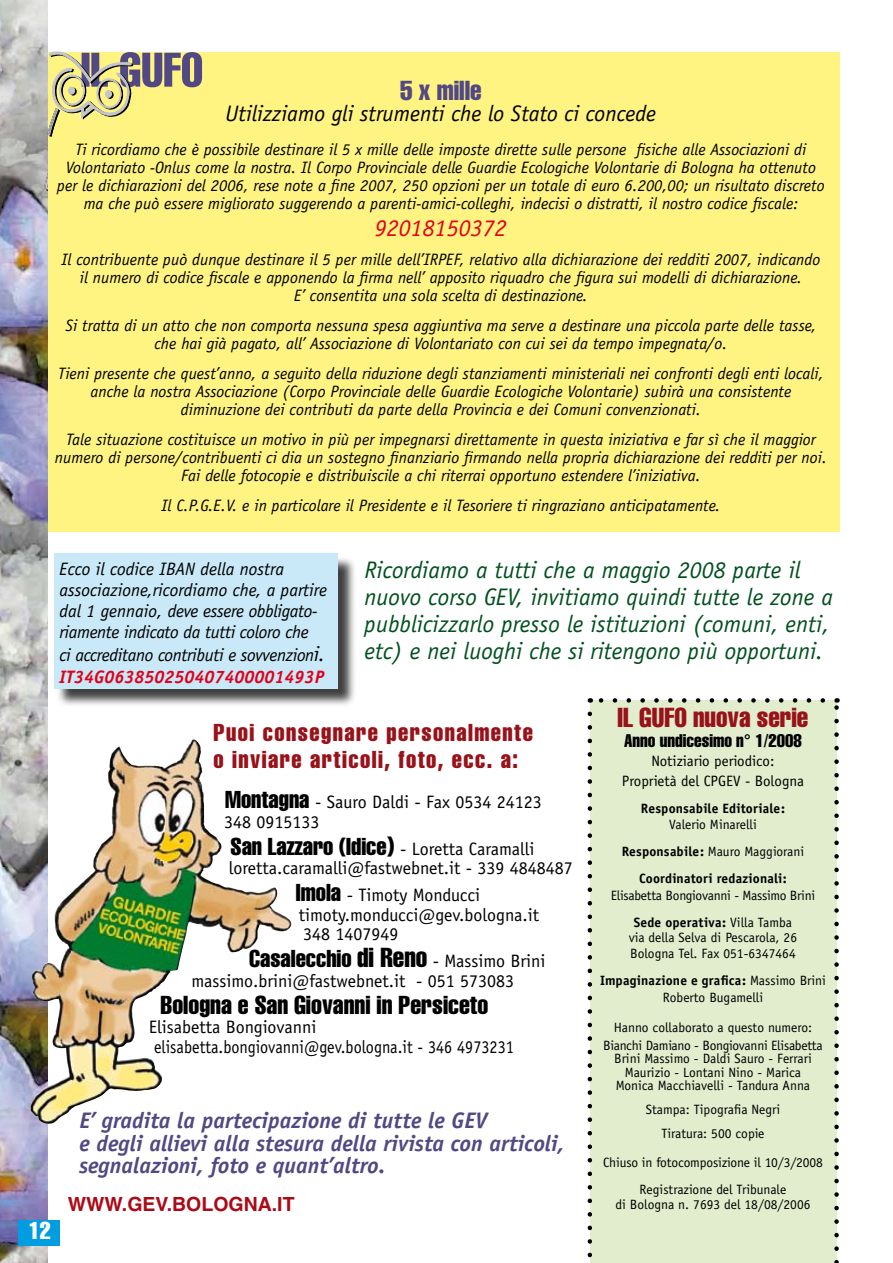
<style>
.page{position:relative;width:893px;height:1263px;background:#fff}
.page>*{position:absolute;margin:0;border:0;box-sizing:border-box;transform-origin:0 0}
.t1{font:extra-condensed 27px "Helvetica";color:#98121a}
.t2{font:extra-condensed 27px "Helvetica";color:#524883}
.t3{font:extra-condensed 25.5px "Helvetica";color:#000}
.t4{font:italic 24px/27px "Officina Sans";color:#00501f}
.t5{font:extra-condensed 24px/27px "Helvetica";letter-spacing:.06em;color:#98121a}
.t6{font:italic 24px "Officina Sans";color:#e2001a}
.t7{font:extra-condensed 24px "Helvetica";color:#fff}
.t8{font:italic 700 22.5px/22.5px "Officina Sans";color:#524883}
.t9{font:italic 22.5px "Officina Sans";color:#000}
.t10{font:700 19.5px "Helvetica";color:#ab0a17}
.t11{font:18px/19.5px "Officina Sans";color:#000}
.t12{font:italic 18px/21.6px "Officina Sans";letter-spacing:-.02em;color:#000}
.t13{font:extra-condensed 18px "Helvetica";color:#000}
.t14{font:italic 16.5px/18px "Officina Sans";color:#000;text-align:center}
.t15{font:15px/19.5px "Officina Sans";color:#000;text-align:center}
.t16{font:13.5px/16.5px "Officina Sans";color:#000;text-align:center}
.t17{font:13.5px/27px "Officina Sans";letter-spacing:-.02em;color:#000;text-align:center}
.t18{font:700 13.5px/27px "Officina Sans";letter-spacing:.01em;color:#000;text-align:center}
.s1{font-size:21px}
.s2{font-weight:700;color:#e2001a}
.s3{font-family:"Helvetica";font-stretch:extra-condensed;font-size:24px}
.s4{font-family:"Helvetica";font-stretch:extra-condensed;font-size:25.5px}
.s5{font-family:"Helvetica";font-stretch:extra-condensed;font-size:27px}
.s6{font-weight:400}
.s7{font-weight:700}
</style>
<div class="page">
<img style="left:0;top:0;width:48px;height:1263px">
<div style="left:18px;top:1220px;width:42px;height:26px;background:#009ee0"></div>
<div style="left:48px;top:52px;width:792px;height:479px;background:#fff381"></div>
<div style="left:56px;top:556px;width:307px;height:157px;background:#000;opacity:.75"></div>
<div style="left:54px;top:554px;width:284px;height:134px;background:#c9e9f8"></div>
<div style="left:590px;top:700px;width:247px;height:563px;background:#e1edcd"></div>
<svg style="left:598px;top:698px;width:225px;height:5px"></svg>
<svg style="left:588px;top:714px;width:4px;height:544px"></svg>
<svg style="left:834px;top:698px;width:5px;height:565px"></svg>
<img style="left:31px;top:740px;width:161px;height:385px">
<svg style="left:44px;top:52px;width:159px;height:139px"></svg>
<h1 class="t2" style="left:400px;top:73px;width:83px">5 x mille</h1>
<h3 class="t9" style="left:226px;top:100px;width:432px">Utilizziamo gli strumenti che lo Stato ci concede</h3>
<p class="t14" style="left:57px;top:141px;width:769px">Ti ricordiamo che è possibile destinare il 5 x mille delle imposte dirette sulle persone fisiche alle Associazioni di Volontariato -Onlus come la nostra. Il Corpo Provinciale delle Guardie Ecologiche Volontarie di Bologna ha ottenuto per le dichiarazioni del 2006, rese note a fine 2007, 250 opzioni per un totale di euro 6.200,00; un risultato discreto ma che può essere migliorato suggerendo a parenti-amici-colleghi, indecisi o distratti, il nostro codice fiscale:</p>
<h3 class="t6" style="left:375px;top:214px;width:133px">92018150372</h3>
<p class="t14" style="left:62px;top:250px;width:760px">Il contribuente può dunque destinare il 5 per mille dell’IRPEF, relativo alla dichiarazione dei redditi 2007, indicando il numero di codice fiscale e apponendo la firma nell’ apposito riquadro che figura sui modelli di dichiarazione.<br>E’ consentita una sola scelta di destinazione.</p>
<p class="t14" style="left:66px;top:316px;width:752px">Si tratta di un atto che non comporta nessuna spesa aggiuntiva ma serve a destinare una piccola parte delle tasse, che hai già pagato, all’ Associazione di Volontariato con cui sei da tempo impegnata/o.</p>
<p class="t14" style="left:58px;top:364px;width:767px">Tieni presente che quest’anno, a seguito della riduzione degli stanziamenti ministeriali nei confronti degli enti locali, anche la nostra Associazione (Corpo Provinciale delle Guardie Ecologiche Volontarie) subirà una consistente diminuzione dei contributi da parte della Provincia e dei Comuni convenzionati.</p>
<p class="t14" style="left:55px;top:430px;width:773px">Tale situazione costituisce un motivo in più per impegnarsi direttamente in questa iniziativa e far sì che il maggior numero di persone/contribuenti ci dia un sostegno finanziario firmando nella propria dichiarazione dei redditi per noi.<br>Fai delle fotocopie e distribuiscile a chi riterrai opportuno estendere l’iniziativa.</p>
<p class="t14" style="left:162px;top:496px;width:560px">Il C.P.G.E.V. e in particolare il Presidente e il Tesoriere ti ringraziano anticipatamente.</p>
<p class="t12" style="left:59px;top:558px;width:269px">Ecco il codice IBAN della nostra associazione,ricordiamo che, a partire dal 1 gennaio, deve essere obbligato&shy;riamente indicato da tutti coloro che<br>ci accreditano contributi e sovvenzion<span class="s1">i.<br></span><span class="s2">IT34G063850250407400001493P</span></p>
<h3 class="t4" style="left:364px;top:557px;width:470px">Ricordiamo a tutti che a maggio 2008 parte il nuovo corso GEV, invitiamo quindi tutte le zone a pubblicizzarlo presso le istituzioni (comuni, enti, etc) e nei luoghi che si ritengono più opportuni.</h3>
<h3 class="t5" style="left:213px;top:718px;width:321px">Puoi consegnare personalmente o inviare articoli, foto, ecc. a:</h3>
<p class="t11" style="left:224px;top:792px;width:319px"><span class="s3">Montagna</span> - Sauro Daldi - Fax 0534 24123<br>348 0915133</p>
<p class="t11" style="left:229px;top:839px;width:346px"><span class="s3">San Lazzaro (Idice</span><span class="s4">)</span> - Loretta Caramalli loretta.caramalli@fastwebnet.it - 339 4848487</p>
<p class="t11" style="left:296px;top:885px;width:245px"><span class="s3">Imola</span> - Timoty Monducci timoty.monducci@gev.bologna.it<br>348 1407949</p>
<p class="t11" style="left:191px;top:951px;width:355px;text-indent:58px"><span class="s3">Casalecchio</span> <span class="s5">di Reno</span> - Massimo Brini massimo.brini@fastwebnet.it - 051 573083</p>
<h2 class="t3" style="left:161px;top:989px;width:329px">Bologna e San Giovanni in Persiceto</h2>
<p class="t11" style="left:149px;top:1017px;width:367px">Elisabetta Bongiovanni elisabetta.bongiovanni@gev.bologna.it - 346 4973231</p>
<h3 class="t7" style="left:29px;top:1215px;width:24px">12</h3>
<h3 class="t8" style="left:79px;top:1109px;width:487px">E’ gradita la partecipazione di tutte le GEV<br>e degli allievi alla stesura della rivista con articoli, segnalazioni, foto e quant’altro.</h3>
<p class="t10" style="left:68px;top:1192px;width:228px">WWW.GEV.BOLOGNA.IT</p>
<h1 class="t1" style="left:617px;top:700px;width:192px">IL GUFO nuova serie</h1>
<p class="t13" style="left:624px;top:729px;width:179px">Anno undicesimo n° 1/2008</p>
<p class="t15" style="left:622px;top:751px;width:183px">Notiziario periodico:<br>Proprietà del CPGEV - Bologna</p>
<p class="t18" style="left:641px;top:794px;width:146px">Responsabile Editoriale:</p>
<p class="t18" style="left:622px;top:811px;width:184px"><span class="s6">Valerio Minarelli<br></span>Responsabile: <span class="s6">Mauro Maggiorani<br></span>Coordinatori redazionali:</p>
<p class="t17" style="left:611px;top:881px;width:206px">Elisabetta Bongiovanni - Massimo Brini<br><span class="s7">Sede operativa:</span> Villa Tamba</p>
<p class="t16" style="left:629px;top:929px;width:170px;text-align:left">via della Selva di Pescarola, 26<br>Bologna Tel. Fax 051-6347464</p>
<p class="t16" style="left:600px;top:972px;width:227px"><span class="s7">Impaginazione e grafica:</span> Massimo Brini<br>Roberto Bugamelli</p>
<p class="t17" style="left:603px;top:1018px;width:221px;line-height:18px">Hanno collaborato a questo numero:<br>Bianchi Damiano - Bongiovanni Elisabetta</p>
<p class="t16" style="left:614px;top:1052px;width:199px;line-height:13.5px">Brini Massimo - Daldi Sauro - Ferrari<br>Maurizio - Lontani Nino - Marica<br>Monica Macchiavelli - Tandura Anna</p>
<p class="t16" style="left:646px;top:1097px;width:136px;line-height:24px">Stampa: Tipografia Negri<br>Tiratura: 500 copie</p>
<p class="t16" style="left:603px;top:1148px;width:221px;line-height:27px">Chiuso in fotocomposizione il 10/3/2008<br>Registrazione del Tribunale</p>
<p class="t16" style="left:615px;top:1196px;width:196px">di Bologna n. 7693 del 18/08/2006</p>
</div>
